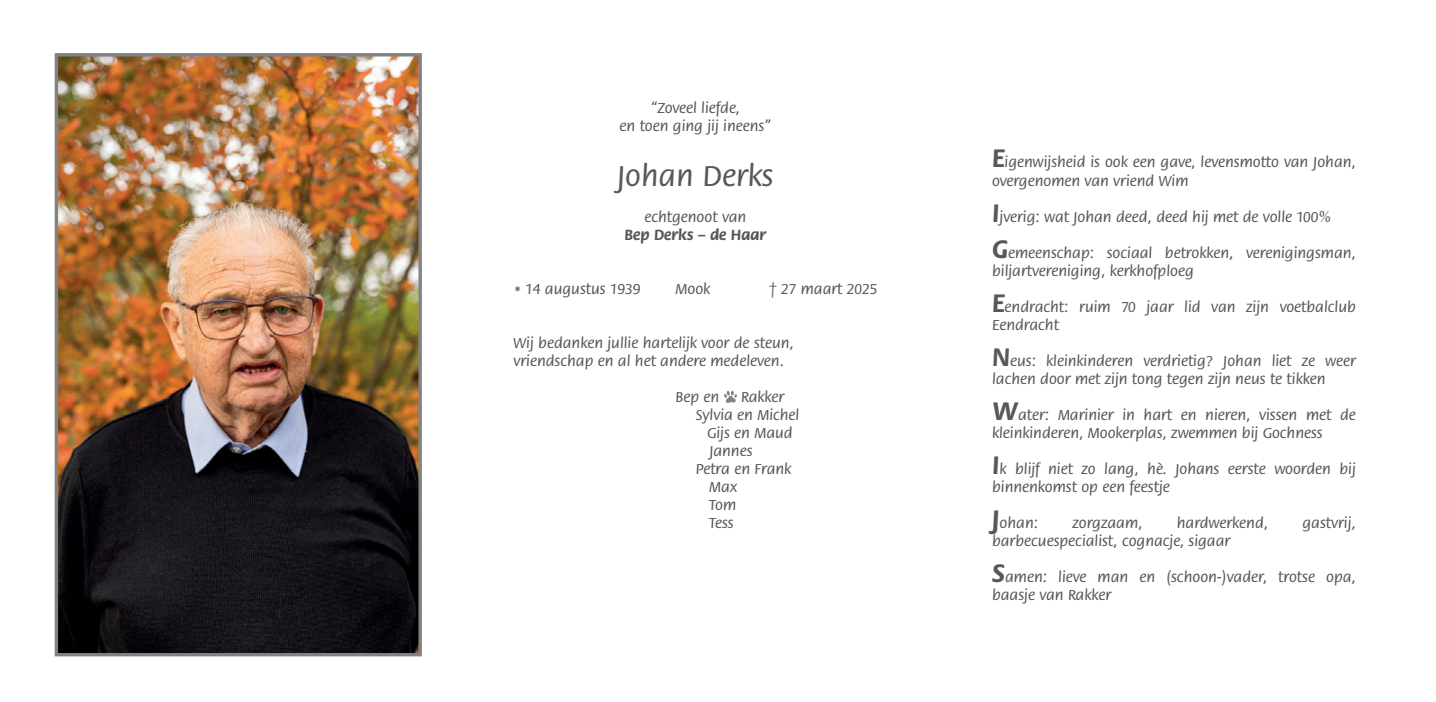
<style>
.page{position:relative;width:1436px;height:702px;background:#fff}
.page>*{position:absolute;margin:0;border:0;box-sizing:border-box;transform-origin:0 0}
.t1{font:500 31.5px "Flora Std";color:#57585a}
.t2{font:500 15.75px/18px "Flora Std";color:#57585a}
.t3{font:700 15.75px/18px "Flora Std";color:#57585a;text-align:center}
.s1{font-weight:500}
.s2{font-weight:700;font-size:27px}
</style>
<div class="page">
<img style="left:59px;top:57px;width:359px;height:595px">
<div style="left:55px;top:53px;width:367px;height:603px;border:3px solid #808285"></div>
<svg style="left:724px;top:391px;width:12px;height:12px"></svg>
<p class="t2" style="left:619px;top:100px;width:153px;text-align:center">“Zoveel liefde,<br>en toen ging jij ineens”</p>
<p class="t1" style="left:617px;top:159px;width:158px">Johan Derks</p>
<p class="t3" style="left:624px;top:208px;width:143px"><span class="s1">echtgenoot van<br></span>Bep Derks – de Haar</p>
<p class="t2" style="left:513px;top:280px;width:128px">* 14 augustus 1939</p>
<p class="t2" style="left:675px;top:280px;width:36px">Mook</p>
<p class="t2" style="left:769px;top:280px;width:109px">† 27 maart 2025</p>
<p class="t2" style="left:513px;top:334px;width:282px">Wij bedanken jullie hartelijk voor de steun, vriendschap en al het andere medeleven.</p>
<p class="t2" style="left:675px;top:388px;width:45px">Bep en</p>
<p class="t2" style="left:741px;top:388px;width:45px">Rakker</p>
<p class="t2" style="left:695px;top:406px;width:105px">Sylvia en Michel</p>
<p class="t2" style="left:707px;top:424px;width:87px">Gijs en Maud</p>
<p class="t2" style="left:709px;top:442px;width:45px">Jannes</p>
<p class="t2" style="left:695px;top:460px;width:97px">Petra en Frank</p>
<p class="t2" style="left:709px;top:478px;width:29px">Max</p>
<p class="t2" style="left:709px;top:496px;width:28px">Tom</p>
<p class="t2" style="left:709px;top:514px;width:26px">Tess</p>
<p class="t2" style="left:991px;top:154px;width:365px"><span class="s2">E</span>igenwijsheid is ook een gave, levensmotto van Johan, overgenomen van vriend Wim</p>
<p class="t2" style="left:991px;top:208px;width:340px"><span class="s2">I</span>jverig: wat Johan deed, deed hij met de volle 100%</p>
<p class="t2" style="left:991px;top:244px;width:365px"><span class="s2">G</span>emeenschap: sociaal betrokken, verenigingsman, biljartvereniging, kerkhofploeg</p>
<p class="t2" style="left:991px;top:298px;width:365px"><span class="s2">E</span>endracht: ruim 70 jaar lid van zijn voetbalclub<br>Eendracht</p>
<p class="t2" style="left:991px;top:352px;width:365px"><span class="s2">N</span>eus: kleinkinderen verdrietig? Johan liet ze weer lachen door met zijn tong tegen zijn neus te tikken</p>
<p class="t2" style="left:991px;top:406px;width:365px"><span class="s2">W</span>ater: Marinier in hart en nieren, vissen met de kleinkinderen, Mookerplas, zwemmen bij Gochness</p>
<p class="t2" style="left:991px;top:460px;width:365px"><span class="s2">I</span>k blijf niet zo lang, hè. Johans eerste woorden bij binnenkomst op een feestje</p>
<p class="t2" style="left:991px;top:514px;width:48px"><span class="s2">J</span>ohan:</p>
<p class="t2" style="left:1072px;top:514px;width:72px">zorgzaam,</p>
<p class="t2" style="left:1176px;top:514px;width:93px">hardwerkend,</p>
<p class="t2" style="left:1302px;top:514px;width:55px">gastvrij,</p>
<p class="t2" style="left:991px;top:532px;width:240px">barbecuespecialist, cognacje, sigaar</p>
<p class="t2" style="left:991px;top:568px;width:365px"><span class="s2">S</span>amen: lieve man en (schoon-)vader, trotse opa, baasje van Rakker</p>
</div>
